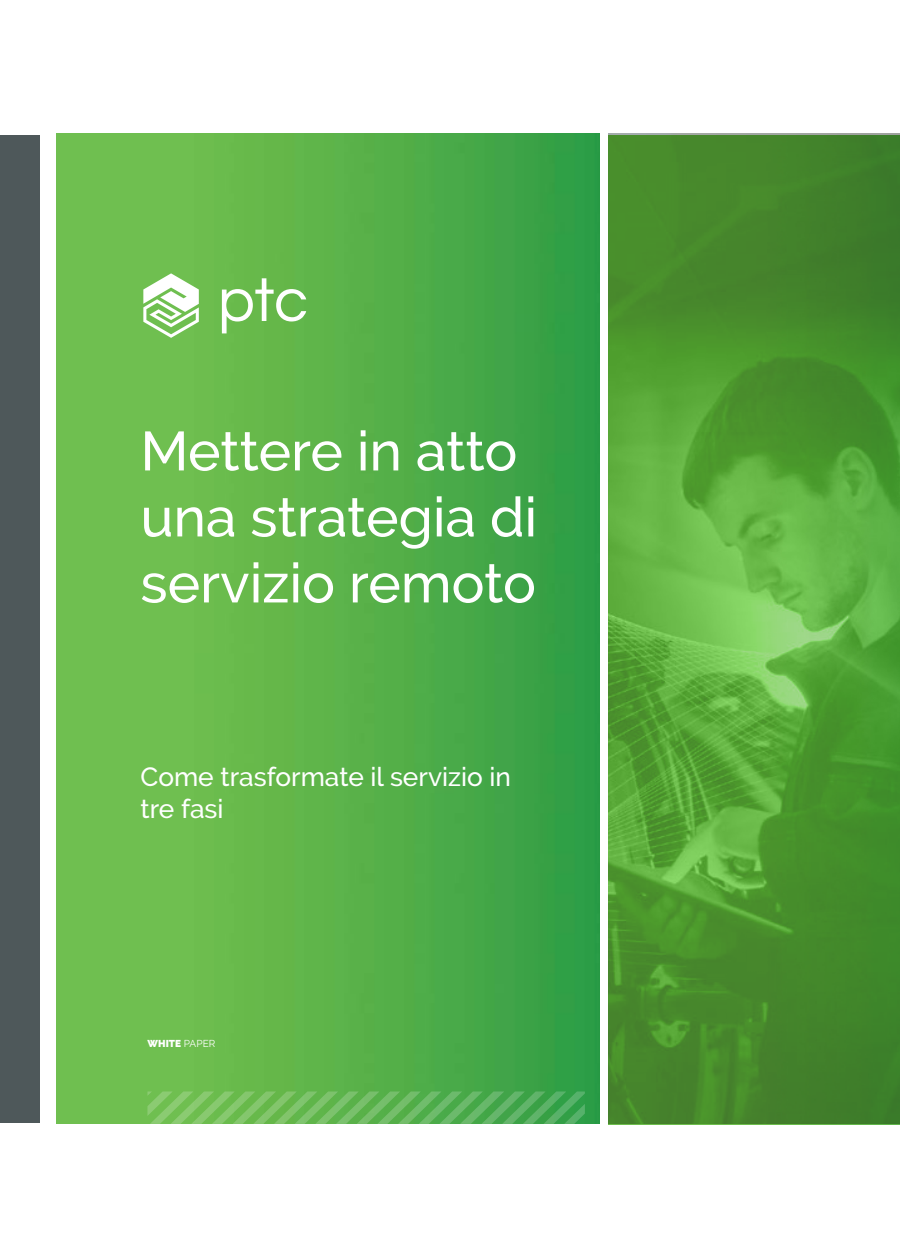
<style>
.page{position:relative;width:900px;height:1260px;background:#fff}
.page>*{position:absolute;margin:0;border:0;box-sizing:border-box;transform-origin:0 0}
.t1{font:500 55px/66px "PTC Raleway";color:#fff}
.t2{font:500 26.25px/31.5px "PTC Raleway";color:#fff}
.t3{font:900 10px "PTC Raleway";letter-spacing:.01em;color:#fff}
.s1{font-weight:400}
</style>
<div class="page">
<img style="left:56px;top:134px;width:543px;height:990px">
<svg style="left:143px;top:273px;width:56px;height:65px"></svg>
<svg style="left:222px;top:278px;width:84px;height:55px"></svg>
<svg style="left:147px;top:1091px;width:438px;height:33px"></svg>
<div style="left:0;top:135px;width:39px;height:988px;background:#4e585a"></div>
<img style="left:608px;top:135px;width:292px;height:990px">
<p class="t1" style="left:140px;top:418px;width:398px">Mettere in atto una strategia di servizio remoto</p>
<p class="t2" style="left:140px;top:761px;width:372px">Come trasformate il servizio in tre fasi</p>
<p class="t3" style="left:147px;top:1037px;width:70px">WHITE <span class="s1">PAPER</span></p>
</div>
